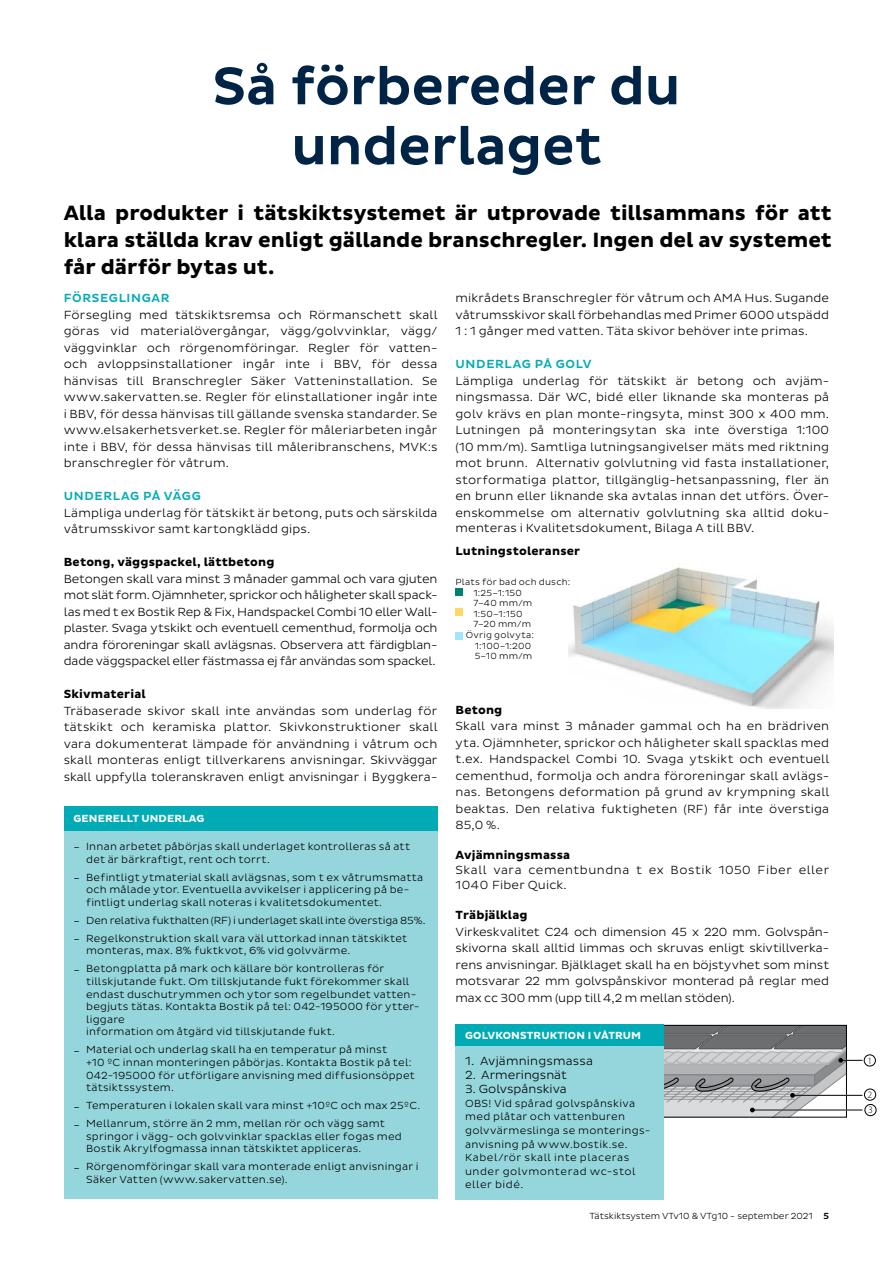
<style>
.page{position:relative;width:893px;height:1263px;background:#fff}
.page>*{position:absolute;margin:0;border:0;box-sizing:border-box;transform-origin:0 0}
.t1{font:500 54px/60px "Bostik";letter-spacing:-.01em;color:#002446;text-align:center}
.t2{font:700 21px/27px "Bostik";color:#000;text-align:justify}
.t3{font:300 12px/16.5px "Bostik";letter-spacing:.015em;color:#000;text-align:justify}
.t4{font:700 12px "Bostik";letter-spacing:.015em;color:#000}
.t5{font:300 12px/15px "Bostik";letter-spacing:.045em;color:#000}
.t6{font:500 12px "Bostik";letter-spacing:.055em;color:#00abb5}
.t7{font:300 10.5px/12.6px "Bostik";letter-spacing:.02em;color:#000}
.t8{font:300 10.5px "Bostik";letter-spacing:-.01em;color:#000}
.t9{font:700 10.5px "Bostik";letter-spacing:.015em;color:#fff}
.t10{font:300 9.75px/15.6px "Myriad Pro";color:#000}
.t11{font:300 9px "Bostik";letter-spacing:.015em;color:#000}
.s1{font-size:12px}
.s2{font-weight:500}
</style>
<div class="page">
<div style="left:64px;top:806px;width:373px;height:25px;background:#00abb5"></div>
<div style="left:64px;top:831px;width:373px;height:367px;background:#94d6dc"></div>
<svg style="left:664px;top:1025px;width:212px;height:92px"></svg>
<div style="left:455px;top:1025px;width:209px;height:21px;background:#00abb5"></div>
<div style="left:455px;top:1046px;width:209px;height:153px;background:#94d6dc"></div>
<img style="left:568px;top:567px;width:266px;height:141px">
<div style="left:455px;top:588px;width:8px;height:8px;background:#007f74"></div>
<div style="left:455px;top:608px;width:8px;height:8px;background:#ffd963"></div>
<div style="left:455px;top:632px;width:8px;height:8px;background:#a0e7fd"></div>
<h1 class="t1" style="left:212px;top:57px;width:470px">Så förbereder du underlaget</h1>
<h2 class="t2" style="left:64px;top:200px;width:769px">Alla produkter i tätskiktsystemet är utprovade tillsammans för att klara ställda krav enligt gällande branschregler. Ingen del av systemet får därför bytas ut.</h2>
<p class="t6" style="left:64px;top:291px;width:107px">FÖRSEGLINGAR</p>
<p class="t3" style="left:64px;top:307px;width:375px">Försegling med tätskiktsremsa och Rörmanschett skall göras vid materialövergångar, vägg/golvvinklar, vägg/ väggvinklar och rörgenomföringar. Regler för vatten&shy;och avloppsinstallationer ingår inte i BBV, för dessa hänvisas till Branschregler Säker Vatteninstallation. Se www.sakervatten.se. Regler för elinstallationer ingår inte i BBV, för dessa hänvisas till gällande svenska standarder. Se www.elsakerhetsverket.se. Regler för måleriarbeten ingår inte i BBV, för dessa hänvisas till måleribranschens, MVK:s branschregler för våtrum.</p>
<p class="t6" style="left:64px;top:489px;width:139px">UNDERLAG PÅ VÄGG</p>
<p class="t3" style="left:64px;top:505px;width:375px">Lämpliga underlag för tätskikt är betong, puts och särskilda våtrumsskivor samt kartongklädd gips.</p>
<p class="t4" style="left:64px;top:555px;width:212px">Betong, väggspackel, lättbetong</p>
<p class="t3" style="left:64px;top:571px;width:375px">Betongen skall vara minst 3 månader gammal och vara gjuten mot slät form. Ojämnheter, sprickor och håligheter skall spack&shy;las med t ex Bostik Rep &amp; Fix, Handspackel Combi 10 eller Wall&shy;plaster. Svaga ytskikt och eventuell cementhud, formolja och andra föroreningar skall avlägsnas. Observera att färdigblan&shy;dade väggspackel eller fästmassa ej får användas som spackel.</p>
<p class="t4" style="left:64px;top:687px;width:83px">Skivmaterial</p>
<p class="t3" style="left:64px;top:703px;width:375px">Träbaserade skivor skall inte användas som underlag för tätskikt och keramiska plattor. Skivkonstruktioner skall vara dokumenterat lämpade för användning i våtrum och skall monteras enligt tillverkarens anvisningar. Skivväggar skall uppfylla toleranskraven enligt anvisningar i Byggkera-</p>
<p class="t9" style="left:73px;top:812px;width:132px">GENERELLT UNDERLAG</p>
<p class="t7" style="left:86px;top:840px;width:326px;text-indent:-13px"><span class="s1">-</span> Innan arbetet påbörjas skall underlaget kontrolleras så att det är bärkraftigt, rent och torrt.</p>
<p class="t7" style="left:86px;top:871px;width:339px;text-indent:-13px"><span class="s1">-</span> Befintligt ytmaterial skall avlägsnas, som t ex våtrumsmatta och målade ytor. Eventuella avvikelser i applicering på be&shy;fintligt underlag skall noteras i kvalitetsdokumentet.</p>
<p class="t8" style="left:73px;top:914px;width:354px"><span class="s1">-</span> Den relativa fukthalten (RF) i underlaget skall inte överstiga 85%.</p>
<p class="t7" style="left:86px;top:932px;width:323px;text-indent:-13px"><span class="s1">-</span> Regelkonstruktion skall vara väl uttorkad innan tätskiktet monteras, max. 8% fuktkvot, 6% vid golvvärme.</p>
<p class="t7" style="left:86px;top:962px;width:335px;text-indent:-13px"><span class="s1">-</span> Betongplatta på mark och källare bör kontrolleras för tillskjutande fukt. Om tillskjutande fukt förekommer skall endast duschutrymmen och ytor som regelbundet vatten&shy;begjuts tätas. Kontakta Bostik på tel: 042-195000 för ytter&shy;liggare<br>information om åtgärd vid tillskjutande fukt.</p>
<p class="t7" style="left:86px;top:1043px;width:330px;text-indent:-13px"><span class="s1">-</span> Material och underlag skall ha en temperatur på minst<br>+10 ºC innan monteringen påbörjas. Kontakta Bostik på tel:<br>042-195000 för utförligare anvisning med diffusionsöppet tätsiktssystem.</p>
<p class="t7" style="left:73px;top:1099px;width:349px"><span class="s1">-</span> Temperaturen i lokalen skall vara minst +10ºC och max 25ºC.</p>
<p class="t7" style="left:86px;top:1117px;width:317px;text-indent:-13px"><span class="s1">-</span> Mellanrum, större än 2 mm, mellan rör och vägg samt springor i vägg- och golvvinklar spacklas eller fogas med<br>Bostik Akrylfogmassa innan tätskiktet appliceras.</p>
<p class="t7" style="left:86px;top:1160px;width:334px;text-indent:-13px"><span class="s1">-</span> Rörgenomföringar skall vara monterade enligt anvisningar i<br>Säker Vatten (www.sakervatten.se).</p>
<p class="t3" style="left:455px;top:290px;width:375px">mikrådets Branschregler för våtrum och AMA Hus. Sugande våtrumsskivor skall förbehandlas med Primer 6000 utspädd 1 : 1 gånger med vatten. Täta skivor behöver inte primas.</p>
<p class="t6" style="left:456px;top:357px;width:138px">UNDERLAG PÅ GOLV</p>
<p class="t3" style="left:455px;top:373px;width:375px">Lämpliga underlag för tätskikt är betong och avjäm&shy;ningsmassa. Där WC, bidé eller liknande ska monteras på golv krävs en plan monte-ringsyta, minst 300 x 400 mm.<br>Lutningen på monteringsytan ska inte överstiga 1:100 (10 mm/m). Samtliga lutningsangivelser mäts med riktning mot brunn. Alternativ golvlutning vid fasta installationer, storformatiga plattor, tillgänglig-hetsanpassning, fler än en brunn eller liknande ska avtalas innan det utförs. Över&shy;enskommelse om alternativ golvlutning ska alltid doku-</p>
<p class="t3" style="left:455px;top:520px;width:300px">menteras i Kvalitetsdokument, Bilaga A till BBV.</p>
<p class="t4" style="left:455px;top:544px;width:126px">Lutningstoleranser</p>
<p class="t11" style="left:455px;top:577px;width:116px">Plats för bad och dusch:</p>
<p class="t11" style="left:473px;top:587px;width:50px">1:25–1:150</p>
<p class="t11" style="left:473px;top:598px;width:60px">7–40 mm/m</p>
<p class="t11" style="left:473px;top:608px;width:51px">1:50–1:150</p>
<p class="t11" style="left:473px;top:619px;width:59px">7–20 mm/m</p>
<p class="t11" style="left:466px;top:630px;width:70px">Övrig golvyta:</p>
<p class="t11" style="left:475px;top:640px;width:58px">1:100–1:200</p>
<p class="t11" style="left:475px;top:651px;width:59px">5–10 mm/m</p>
<p class="t4" style="left:455px;top:703px;width:48px">Betong</p>
<p class="t3" style="left:455px;top:718px;width:375px">Skall vara minst 3 månader gammal och ha en brädriven yta. Ojämnheter, sprickor och håligheter skall spacklas med t.ex. Handspackel Combi 10. Svaga ytskikt och eventuell cementhud, formolja och andra föroreningar skall avlägs&shy;nas. Betongens deformation på grund av krympning skall beaktas. Den relativa fuktigheten (RF) får inte överstiga 85,0 %.</p>
<p class="t4" style="left:455px;top:848px;width:116px">Avjämningsmassa</p>
<p class="t5" style="left:455px;top:863px;width:375px">Skall vara cementbundna t ex Bostik 1050 Fiber eller<br>1040 Fiber Quick.</p>
<p class="t4" style="left:455px;top:908px;width:74px">Träbjälklag</p>
<p class="t3" style="left:455px;top:923px;width:375px">Virkeskvalitet C24 och dimension 45 x 220 mm. Golvspån&shy;skivorna skall alltid limmas och skruvas enligt skivtillverka&shy;rens anvisningar. Bjälklaget skall ha en böjstyvhet som minst motsvarar 22 mm golvspånskivor monterad på reglar med max cc 300 mm (upp till 4,2 m mellan stöden).</p>
<p class="t9" style="left:465px;top:1029px;width:178px">GOLVKONSTRUKTION I VÅTRUM</p>
<p class="t3" style="left:465px;top:1052px;width:129px">1. Avjämningsmassa</p>
<p class="t3" style="left:465px;top:1067px;width:103px">2. Armeringsnät</p>
<p class="t3" style="left:465px;top:1081px;width:103px">3. Golvspånskiva</p>
<p class="t7" style="left:465px;top:1097px;width:187px;line-height:13.5px">OBS! Vid spårad golvspånskiva med plåtar och vattenburen golvvärmeslinga se monterings&shy;anvisning på www.bostik.se.<br>Kabel/rör skall inte placeras under golvmonterad wc-stol eller bidé.</p>
<p class="t11" style="left:590px;top:1210px;width:241px">Tätskiktsystem VTv10 &amp; VTg10 - september 2021 <span class="s2">5</span></p>
<p class="t10" style="left:867px;top:1052px;width:6px">1</p>
<p class="t10" style="left:867px;top:1087px;width:7px">2<br>3</p>
</div>
